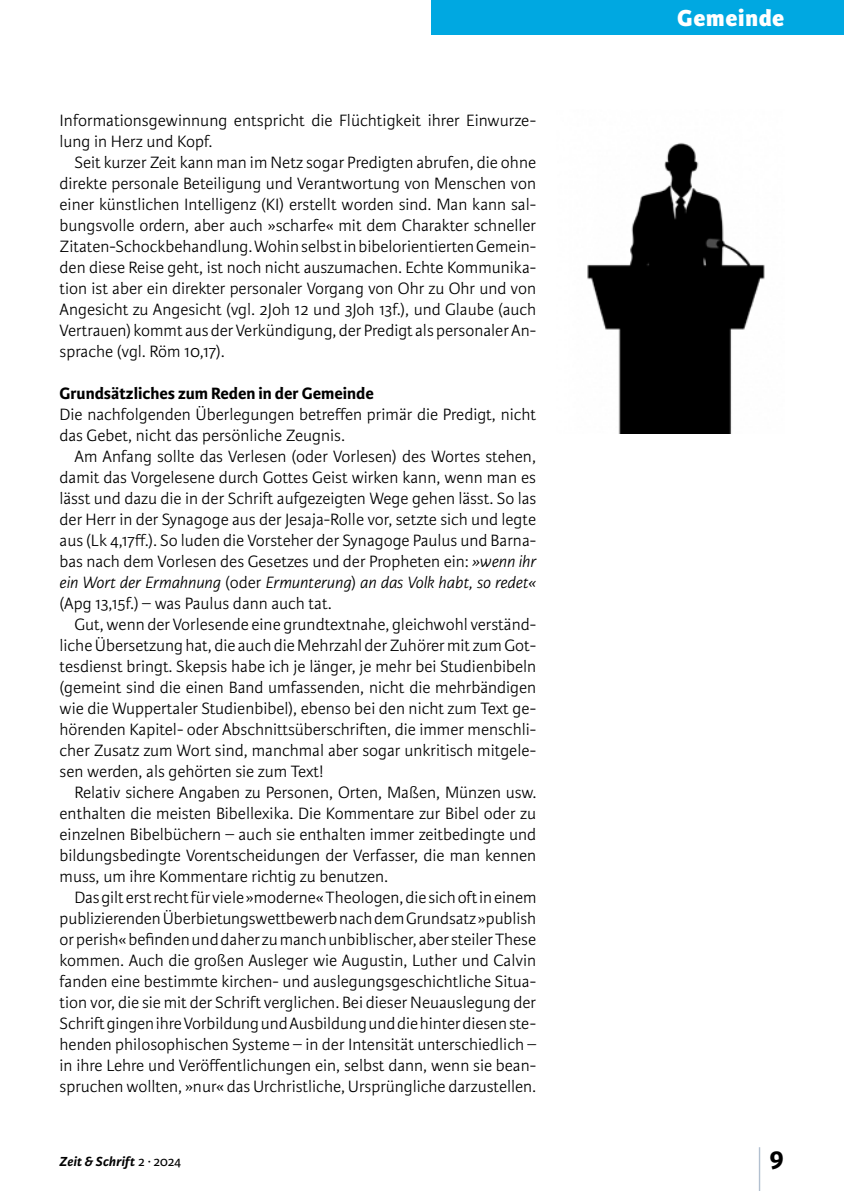
<style>
.page{position:relative;width:844px;height:1191px;background:#fff}
.page>*{position:absolute;margin:0;border:0;box-sizing:border-box;transform-origin:0 0}
.t1{font:300 59.5px "Karmina Sans Basic";color:#9aacc1;scale:.29 1}
.t2{font:700 28px "Karmina Sans Basic";color:#000}
.t3{font:800 24.5px "Karmina Sans Basic";letter-spacing:.03em;color:#fff}
.t4{font:300 17.5px/21px "Karmina Sans Basic";color:#000;text-align:justify}
.t5{font:700 17.5px "Karmina Sans Basic";color:#000}
.t6{font:italic 700 14px "Karmina Sans Basic";letter-spacing:.015em;color:#000}
.s1{font-style:italic}
.s2{font-weight:400;font-style:normal}
</style>
<div class="page">
<div style="left:432px;top:0;width:411px;height:35px;background:#00a8e1"></div>
<img style="left:587px;top:143px;width:178px;height:291px">
<p class="t4" style="left:60px;top:110px;width:478px">Informationsgewinnung entspricht die Flüchtigkeit ihrer Einwurze&shy;lung in Herz und Kopf.</p>
<p class="t4" style="left:60px;top:152px;width:478px;text-indent:15px">Seit kurzer Zeit kann man im Netz sogar Predigten abrufen, die ohne direkte personale Beteiligung und Verantwortung von Menschen von einer künstlichen Intelligenz (KI) erstellt worden sind. Man kann sal&shy;bungsvolle ordern, aber auch »scharfe« mit dem Charakter schneller Zitaten-Schockbehandlung. Wohin selbst in bibelorientierten Gemein&shy;den diese Reise geht, ist noch nicht auszumachen. Echte Kommunika&shy;tion ist aber ein direkter personaler Vorgang von Ohr zu Ohr und von Angesicht zu Angesicht (vgl. 2Joh 12 und 3Joh 13f.), und Glaube (auch Vertrauen) kommt aus der Verkündigung, der Predigt als personaler An&shy;sprache (vgl. Röm 10,17).</p>
<p class="t5" style="left:60px;top:383px;width:316px">Grundsätzliches zum Reden in der Gemeinde</p>
<p class="t4" style="left:60px;top:404px;width:478px">Die nachfolgenden Überlegungen betreffen primär die Predigt, nicht das Gebet, nicht das persönliche Zeugnis.</p>
<p class="t4" style="left:60px;top:446px;width:478px;text-indent:15px">Am Anfang sollte das Verlesen (oder Vorlesen) des Wortes stehen, damit das Vorgelesene durch Gottes Geist wirken kann, wenn man es lässt und dazu die in der Schrift aufgezeigten Wege gehen lässt. So las der Herr in der Synagoge aus der Jesaja-Rolle vor, setzte sich und legte aus (Lk 4,17ff.). So luden die Vorsteher der Synagoge Paulus und Barna&shy;bas nach dem Vorlesen des Gesetzes und der Propheten ein: <span class="s1">»wenn ihr ein Wort der Ermahnung</span> (oder <span class="s1">Ermunterung</span>) <span class="s1">an das Volk habt, so redet« </span>(Apg 13,15f.) – was Paulus dann auch tat.</p>
<p class="t4" style="left:60px;top:614px;width:478px;text-indent:15px">Gut, wenn der Vorlesende eine grundtextnahe, gleichwohl verständ&shy;liche Übersetzung hat, die auch die Mehrzahl der Zuhörer mit zum Got&shy;tesdienst bringt. Skepsis habe ich je länger, je mehr bei Studienbibeln (gemeint sind die einen Band umfassenden, nicht die mehrbändigen wie die Wuppertaler Studienbibel), ebenso bei den nicht zum Text ge&shy;hörenden Kapitel- oder Abschnittsüberschriften, die immer menschli&shy;cher Zusatz zum Wort sind, manchmal aber sogar unkritisch mitgele&shy;sen werden, als gehörten sie zum Text!</p>
<p class="t4" style="left:60px;top:782px;width:478px;text-indent:15px">Relativ sichere Angaben zu Personen, Orten, Maßen, Münzen usw. enthalten die meisten Bibellexika. Die Kommentare zur Bibel oder zu einzelnen Bibelbüchern – auch sie enthalten immer zeitbedingte und bildungsbedingte Vorentscheidungen der Verfasser, die man kennen muss, um ihre Kommentare richtig zu benutzen.</p>
<p class="t4" style="left:60px;top:887px;width:478px;text-indent:15px">Das gilt erst recht für viele »moderne« Theologen, die sich oft in einem publizierenden Überbietungswettbewerb nach dem Grundsatz »publish or perish« befinden und daher zu manch unbiblischer, aber steiler These kommen. Auch die großen Ausleger wie Augustin, Luther und Calvin fanden eine bestimmte kirchen- und auslegungsgeschichtliche Situa&shy;tion vor, die sie mit der Schrift verglichen. Bei dieser Neuauslegung der Schrift gingen ihre Vorbildung und Ausbildung und die hinter diesen ste&shy;henden philosophischen Systeme – in der Intensität unterschiedlich – in ihre Lehre und Veröffentlichungen ein, selbst dann, wenn sie bean&shy;spruchen wollten, »nur« das Urchristliche, Ursprüngliche darzustellen.</p>
<h3 class="t3" style="left:677px;top:4px;width:109px">Gemeinde</h3>
<h1 class="t1" style="left:757px;top:1140px;width:17px">|</h1>
<p class="t6" style="left:60px;top:1153px;width:123px">Zeit &amp; Schrift <span class="s2">2 ∙ 2024</span></p>
<h2 class="t2" style="left:769px;top:1141px;width:17px">9</h2>
</div>
